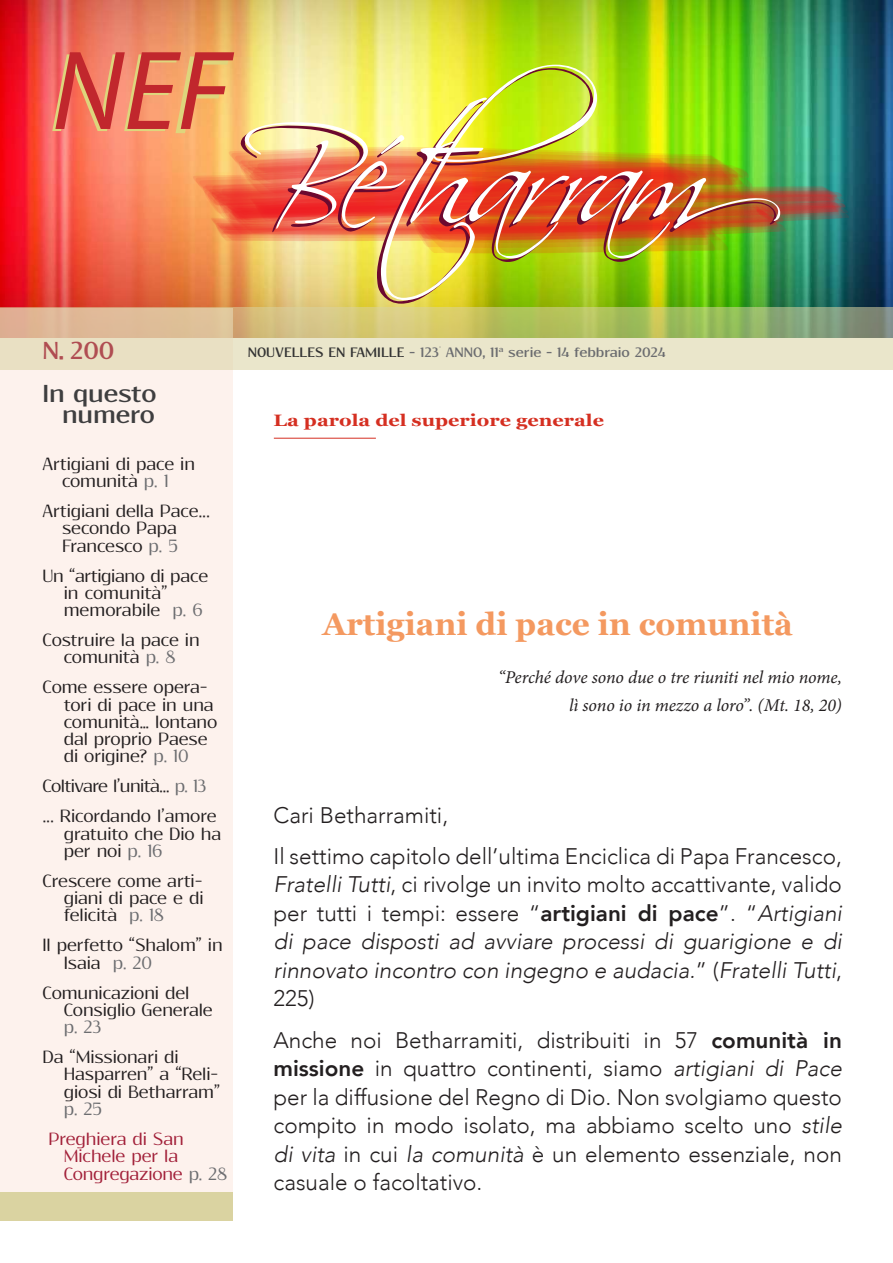
<style>
.page{position:relative;width:893px;height:1263px;background:#fff}
.page>*{position:absolute;margin:0;border:0;box-sizing:border-box;transform-origin:0 0}
.t1{font:italic 113.7px "Myriad Pro";color:#c1272d}
.t2{font:700 31.5px "Georgia";color:#f49960}
.t3{font:700 27px/21px "Resagokr";letter-spacing:-.005em;color:#3e3e3f;text-align:right}
.t4{font:700 27px "Resagokr";color:#b04d52}
.t5{font:300 22.5px/28.5px "Avenir";color:#231f20}
.t6{font:italic 300 22.5px/28.5px "Avenir";color:#231f20;text-align:justify}
.t7{font:19.5px/17.2px "Resagokr";letter-spacing:-.005em;color:#231f20}
.t8{font:19.5px/30px "Resagokr";letter-spacing:-.03em;color:#231f20}
.t9{font:19.5px/17.7px "Resagokr";letter-spacing:-.005em;color:#a22039}
.t10{font:19.5px "Resagokr";color:#6c6d70}
.t11{font:italic 18px/28.5px "Minion Pro";letter-spacing:-.005em;color:#231f20;text-align:right}
.t12{font:700 16.5px "Georgia";color:#d52f21;scale:1.2 1}
.t13{font:700 15px "Resagokr";color:#6c6d70}
.s1{color:#343434}
.s2{color:#6c6d70}
.s3{font-style:normal}
.s4{font-weight:800;font-style:normal}
.s5{font-weight:800}
.s6{font-style:italic}
</style>
<div class="page">
<img style="left:0;top:0;width:893px;height:307px">
<img style="left:52px;top:54px;width:797px;height:250px">
<div style="left:0;top:308px;width:233px;height:902px;background:#fdf2ed"></div>
<svg style="left:0;top:307px;width:893px;height:63px;background:#d3cfa0"></svg>
<div style="left:0;top:1192px;width:233px;height:29px;background:#dad3a1"></div>
<hr style="left:274px;top:438px;width:102px;height:1px;background:#d52f21">
<h1 class="t1" style="left:52px;top:21px;width:180px">NEF</h1>
<h3 class="t4" style="left:43px;top:337px;width:73px">N. 200</h3>
<p class="t13" style="left:248px;top:344px;width:419px"><span class="s1">NOUVELLES EN FAMILLE</span> - 123<sup>°</sup> ANNO, 11<sup>a</sup> serie - 14 febbraio 2024</p>
<h3 class="t3" style="left:43px;top:383px;width:115px">In questo numero</h3>
<p class="t7" style="left:43px;top:455px;width:154px;text-align:center">Artigiani di pace in comunità <span class="s2">p. 1</span></p>
<p class="t7" style="left:62px;top:502px;width:149px;text-indent:-20px">Artigiani della Pace... secondo Papa<br>Francesco <span class="s2">p. 5</span></p>
<p class="t7" style="left:64px;top:567px;width:146px;text-indent:-21px">Un “artigiano di pace in comunità” memorabile <span class="s2">p. 6</span></p>
<p class="t7" style="left:43px;top:631px;width:159px;text-align:center">Costruire la pace in comunità <span class="s2">p. 8</span></p>
<p class="t7" style="left:64px;top:679px;width:155px;text-indent:-21px">Come essere opera&shy;tori di pace in una comunità… lontano dal proprio Paese di origine? <span class="s2">p. 10</span></p>
<p class="t8" style="left:43px;top:771px;width:176px">Coltivare l’unità... <span class="s2">p. 13 </span>... Ricordando l’amore</p>
<p class="t7" style="left:64px;top:825px;width:159px">gratuito che Dio ha per noi <span class="s2">p. 16</span></p>
<p class="t7" style="left:64px;top:872px;width:141px;text-align:justify;text-indent:-21px">Crescere come arti&shy;giani di pace e di felicità <span class="s2">p. 18</span></p>
<p class="t7" style="left:64px;top:937px;width:160px;text-indent:-21px">Il perfetto “Shalom” in<br>Isaia <span class="s2">p. 20</span></p>
<p class="t7" style="left:64px;top:984px;width:150px;text-indent:-21px">Comunicazioni del<br>Consiglio Generale</p>
<p class="t10" style="left:64px;top:1017px;width:39px">p. 23</p>
<p class="t7" style="left:64px;top:1048px;width:158px;text-indent:-21px">Da “Missionari di<br>Hasparren” a “Reli&shy;giosi di Betharram”</p>
<p class="t10" style="left:64px;top:1099px;width:40px">p. 25</p>
<p class="t9" style="left:64px;top:1130px;width:165px;text-indent:-15px">Preghiera di San<br>Michele per la<br>Congregazione <span class="s2">p. 28</span></p>
<p class="t12" style="left:274px;top:408px;width:277px">La parola del superiore generale</p>
<h2 class="t2" style="left:323px;top:600px;width:472px">Artigiani di pace in comunità</h2>
<p class="t11" style="left:498px;top:663px;width:345px">“Perché dove sono due o tre riuniti nel mio nome, lì sono io in mezzo a loro”. (Mt. 18, 20)</p>
<p class="t5" style="left:274px;top:794px;width:570px;line-height:41.2px">Cari Betharramiti,<br>Il settimo capitolo dell’ultima Enciclica di Papa Francesco,</p>
<p class="t6" style="left:274px;top:870px;width:570px">Fratelli Tutti<span class="s3">, ci rivolge un invito molto accattivante, valido per tutti i tempi: essere “</span><span class="s4">artigiani di pace</span><span class="s3">”. “</span>Artigiani di pace disposti ad avviare processi di guarigione e di rinnovato incontro con ingegno e audacia.<span class="s3">” (</span>Fratelli Tutti<span class="s3">, 225)</span></p>
<p class="t5" style="left:274px;top:1025px;width:570px;text-align:justify">Anche noi Betharramiti, distribuiti in 57 <span class="s5">comunità in missione</span> in quattro continenti, siamo <span class="s6">artigiani di Pace </span>per la diffusione del Regno di Dio. Non svolgiamo questo compito in modo isolato, ma abbiamo scelto uno <span class="s6">stile di vita</span> in cui <span class="s6">la comunità</span> è un elemento essenziale, non casuale o facoltativo.</p>
</div>
